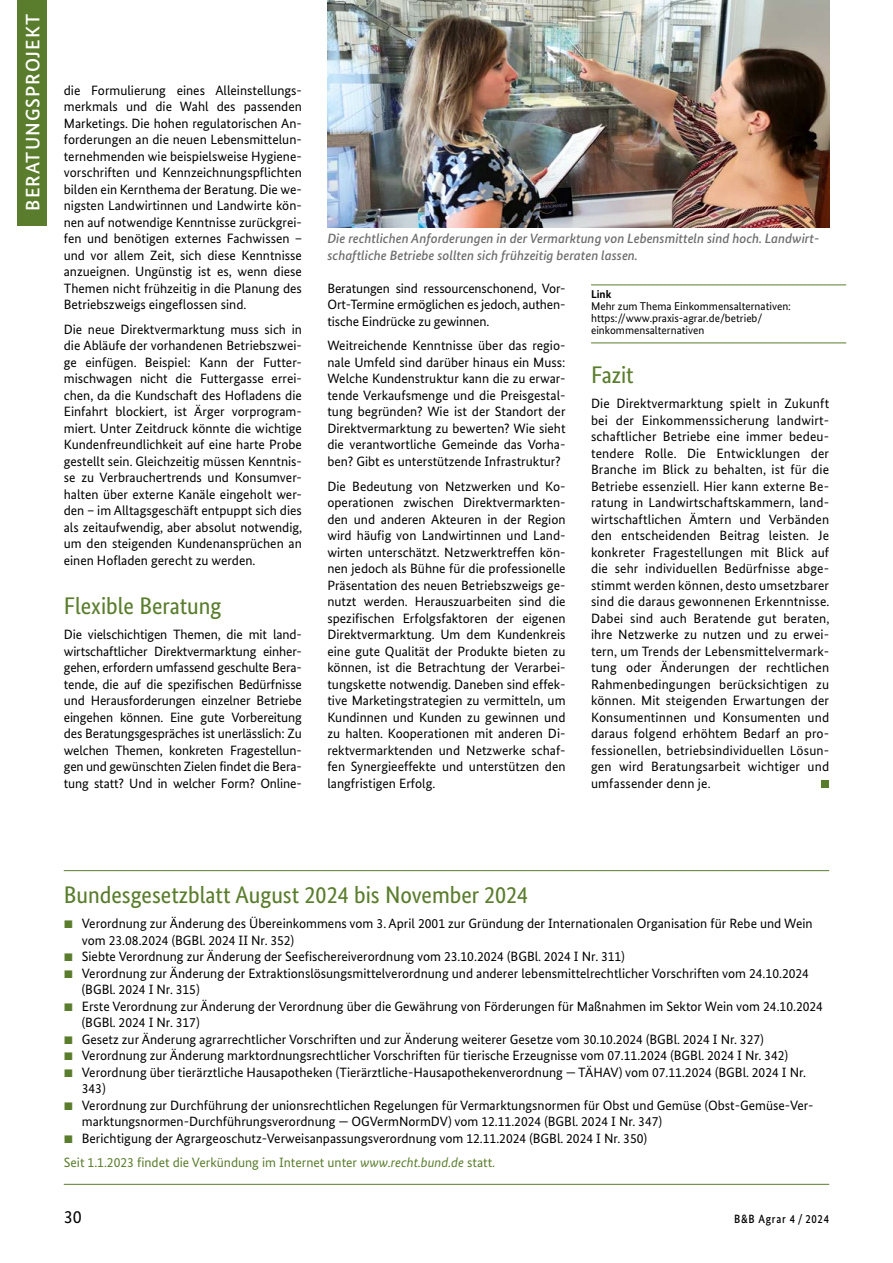
<style>
.page{position:relative;width:893px;height:1263px;background:#fff}
.page>*{position:absolute;margin:0;border:0;box-sizing:border-box;transform-origin:0 0}
.t1{font:24px "Bundes Sans Cond";color:#5a7d2d;scale:1.05 1}
.t2{font:500 19.5px "Bundes Sans";letter-spacing:.05em;color:#fff}
.t3{font:18px "Bundes Sans";color:#000}
.t4{font:13.5px/16.5px "Bundes Sans";color:#000;text-align:justify}
.t5{font:italic 500 13.5px/16.5px "Bundes Sans";color:#6e6e6e}
.t6{font:13.5px "Bundes Sans";color:#5a7d2d}
.t7{font:500 12px "Bundes Sans";letter-spacing:.07em;color:#000;scale:.9 1}
.t8{font:11.25px/12px "Bundes Sans";color:#000}
.t9{font:700 11.25px "Bundes Sans";color:#000}
.s1{font-style:italic}
</style>
<div class="page">
<div style="left:821px;top:780px;width:8px;height:8px;background:#5a7d2d"></div>
<img style="left:327px;top:0;width:502px;height:227px">
<hr style="left:64px;top:870px;width:765px;height:1px;background:#5a7d2d">
<hr style="left:64px;top:1184px;width:765px;height:1px;background:#5a7d2d">
<hr style="left:591px;top:284px;width:255px;height:1px;background:#5a7d2d">
<hr style="left:591px;top:342px;width:255px;height:1px;background:#5a7d2d">
<div style="left:17px;top:0;width:30px;height:225px;background:#5a7d2d"></div>
<h2 class="t2" style="left:21px;top:211px;width:198px;rotate:-90deg">BERATUNGSPROJEKT</h2>
<p class="t4" style="left:64px;top:82px;width:240px">die Formulierung eines Alleinstellungs&shy;merkmals und die Wahl des passenden Marketings. Die hohen regulatorischen An&shy;forderungen an die neuen Lebensmittelun&shy;ternehmenden wie beispielsweise Hygiene&shy;vorschriften und Kennzeichnungspflichten bilden ein Kernthema der Beratung. Die we&shy;nigsten Landwirtinnen und Landwirte kön&shy;nen auf notwendige Kenntnisse zurückgrei&shy;fen und benötigen externes Fachwissen – und vor allem Zeit, sich diese Kenntnisse anzueignen. Ungünstig ist es, wenn diese Themen nicht frühzeitig in die Planung des Betriebszweigs eingeflossen sind.</p>
<p class="t4" style="left:64px;top:321px;width:240px">Die neue Direktvermarktung muss sich in die Abläufe der vorhandenen Betriebszwei&shy;ge einfügen. Beispiel: Kann der Futter&shy;mischwagen nicht die Futtergasse errei&shy;chen, da die Kundschaft des Hofladens die Einfahrt blockiert, ist Ärger vorprogram&shy;miert. Unter Zeitdruck könnte die wichtige Kundenfreundlichkeit auf eine harte Probe gestellt sein. Gleichzeitig müssen Kenntnis&shy;se zu Verbrauchertrends und Konsumver&shy;halten über externe Kanäle eingeholt wer&shy;den – im Alltagsgeschäft entpuppt sich dies als zeitaufwendig, aber absolut notwendig, um den steigenden Kundenansprüchen an einen Hofladen gerecht zu werden.</p>
<h1 class="t1" style="left:64px;top:593px;width:152px">Flexible Beratung</h1>
<p class="t4" style="left:64px;top:626px;width:240px">Die vielschichtigen Themen, die mit land&shy;wirtschaftlicher Direktvermarktung einher&shy;gehen, erfordern umfassend geschulte Bera&shy;tende, die auf die spezifischen Bedürfnisse und Herausforderungen einzelner Betriebe eingehen können. Eine gute Vorbereitung des Beratungsgespräches ist unerlässlich: Zu welchen Themen, konkreten Fragestellun&shy;gen und gewünschten Zielen findet die Bera&shy;tung statt? Und in welcher Form? Online-</p>
<p class="t5" style="left:327px;top:230px;width:493px">Die rechtlichen Anforderungen in der Vermarktung von Lebensmitteln sind hoch. Landwirt&shy;schaftliche Betriebe sollten sich frühzeitig beraten lassen.</p>
<p class="t4" style="left:327px;top:280px;width:240px">Beratungen sind ressourcenschonend, Vor-Ort-Termine ermöglichen es jedoch, authen&shy;tische Eindrücke zu gewinnen.</p>
<p class="t4" style="left:327px;top:337px;width:240px">Weitreichende Kenntnisse über das regio&shy;nale Umfeld sind darüber hinaus ein Muss:<br>Welche Kundenstruktur kann die zu erwar&shy;tende Verkaufsmenge und die Preisgestal&shy;tung begründen? Wie ist der Standort der Direktvermarktung zu bewerten? Wie sieht die verantwortliche Gemeinde das Vorha&shy;ben? Gibt es unterstützende Infrastruktur?</p>
<p class="t4" style="left:327px;top:478px;width:240px">Die Bedeutung von Netzwerken und Ko&shy;operationen zwischen Direktvermarkten&shy;den und anderen Akteuren in der Region wird häufig von Landwirtinnen und Land&shy;wirten unterschätzt. Netzwerktreffen kön&shy;nen jedoch als Bühne für die professionelle Präsentation des neuen Betriebszweigs ge&shy;nutzt werden. Herauszuarbeiten sind die spezifischen Erfolgsfaktoren der eigenen Direktvermarktung. Um dem Kundenkreis eine gute Qualität der Produkte bieten zu können, ist die Betrachtung der Verarbei&shy;tungskette notwendig. Daneben sind effek&shy;tive Marketingstrategien zu vermitteln, um Kundinnen und Kunden zu gewinnen und zu halten. Kooperationen mit anderen Di&shy;rektvermarktenden und Netzwerke schaf&shy;fen Synergieeffekte und unterstützen den langfristigen Erfolg.</p>
<p class="t9" style="left:591px;top:287px;width:22px">Link</p>
<p class="t8" style="left:591px;top:300px;width:201px">Mehr zum Thema Einkommensalternativen: https://www.praxis-agrar.de/betrieb/ einkommensalternativen</p>
<h1 class="t1" style="left:591px;top:362px;width:42px">Fazit</h1>
<p class="t4" style="left:591px;top:395px;width:240px">Die Direktvermarktung spielt in Zukunft bei der Einkommenssicherung landwirt&shy;schaftlicher Betriebe eine immer bedeu&shy;tendere Rolle. Die Entwicklungen der Branche im Blick zu behalten, ist für die Betriebe essenziell. Hier kann externe Be&shy;ratung in Landwirtschaftskammern, land&shy;wirtschaftlichen Ämtern und Verbänden den entscheidenden Beitrag leisten. Je konkreter Fragestellungen mit Blick auf die sehr individuellen Bedürfnisse abge&shy;stimmt werden können, desto umsetzbarer sind die daraus gewonnenen Erkenntnisse.<br>Dabei sind auch Beratende gut beraten, ihre Netzwerke zu nutzen und zu erwei&shy;tern, um Trends der Lebensmittelvermark&shy;tung oder Änderungen der rechtlichen Rahmenbedingungen berücksichtigen zu können. Mit steigenden Erwartungen der Konsumentinnen und Konsumenten und daraus folgend erhöhtem Bedarf an pro&shy;fessionellen, betriebsindividuellen Lösun&shy;gen wird Beratungsarbeit wichtiger und umfassender denn je.</p>
<h1 class="t1" style="left:64px;top:881px;width:444px">Bundesgesetzblatt August 2024 bis November 2024</h1>
<p class="t4" style="left:82px;top:915px;width:743px;text-align:left">Verordnung zur Änderung des Übereinkommens vom 3. April 2001 zur Gründung der Internationalen Organisation für Rebe und Wein vom 23.08.2024 (BGBl. 2024 II Nr. 352)<br>Siebte Verordnung zur Änderung der Seefischereiverordnung vom 23.10.2024 (BGBl. 2024 I Nr. 311)<br>Verordnung zur Änderung der Extraktionslösungsmittelverordnung und anderer lebensmittelrechtlicher Vorschriften vom 24.10.2024 (BGBl. 2024 I Nr. 315)<br>Erste Verordnung zur Änderung der Verordnung über die Gewährung von Förderungen für Maßnahmen im Sektor Wein vom 24.10.2024 (BGBl. 2024 I Nr. 317)<br>Gesetz zur Änderung agrarrechtlicher Vorschriften und zur Änderung weiterer Gesetze vom 30.10.2024 (BGBl. 2024 I Nr. 327)<br>Verordnung zur Änderung marktordnungsrechtlicher Vorschriften für tierische Erzeugnisse vom 07.11.2024 (BGBl. 2024 I Nr. 342)<br>Verordnung über tierärztliche Hausapotheken (Tierärztliche-Hausapothekenverordnung — TÄHAV) vom 07.11.2024 (BGBl. 2024 I Nr.<br>343)<br>Verordnung zur Durchführung der unionsrechtlichen Regelungen für Vermarktungsnormen für Obst und Gemüse (Obst-Gemüse-Ver&shy;marktungsnormen-Durchführungsverordnung — OGVermNormDV) vom 12.11.2024 (BGBl. 2024 I Nr. 347)<br>Berichtigung der Agrargeoschutz-Verweisanpassungsverordnung vom 12.11.2024 (BGBl. 2024 I Nr. 350)</p>
<p class="t6" style="left:64px;top:1154px;width:433px">Seit 1.1.2023 findet die Verkündung im Internet unter <span class="s1">www.recht.bund.de</span> statt.</p>
<h3 class="t3" style="left:64px;top:1206px;width:19px">30</h3>
<p class="t7" style="left:734px;top:1212px;width:107px">B&amp;B Agrar 4 / 2024</p>
</div>
